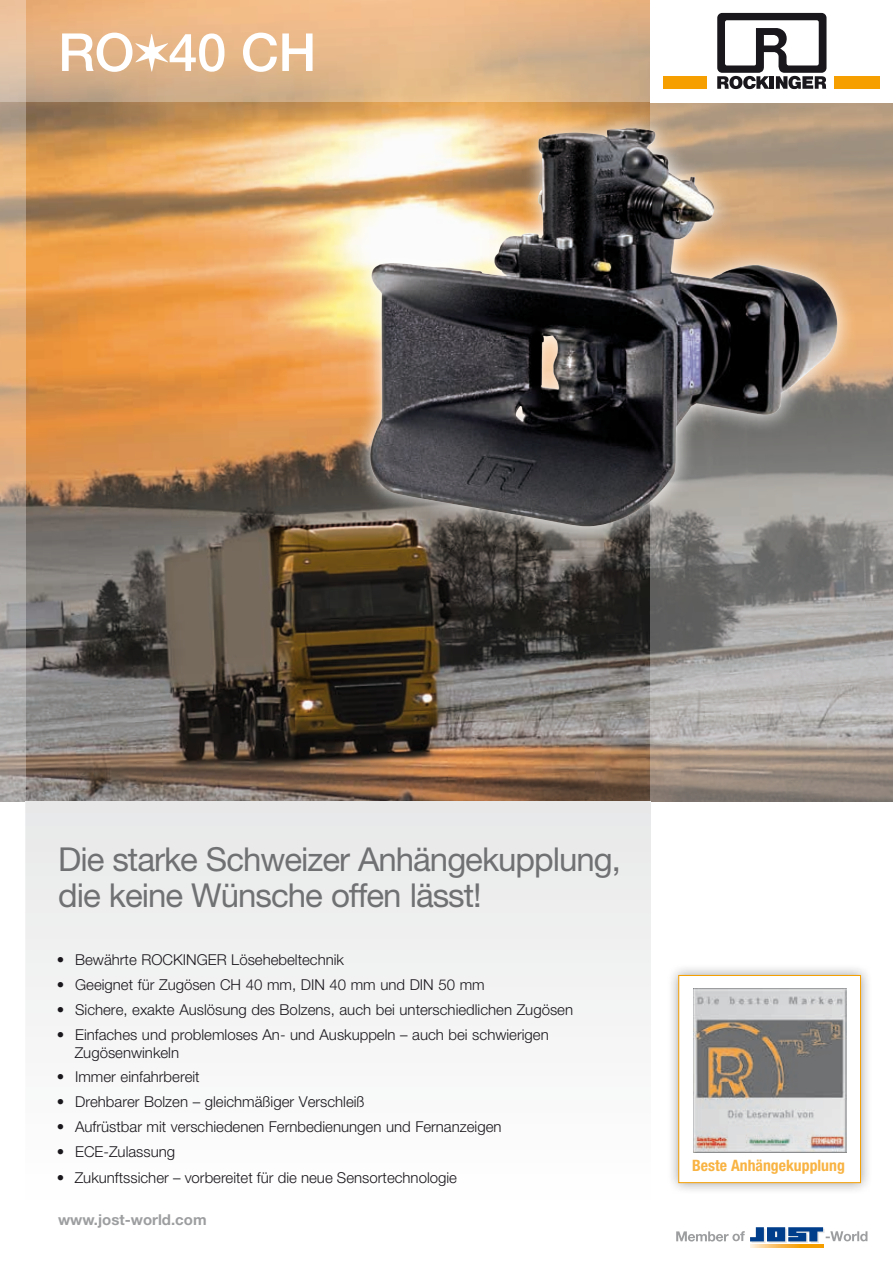
<style>
.page{position:relative;width:893px;height:1263px;background:#fff}
.page>*{position:absolute;margin:0;border:0;box-sizing:border-box;transform-origin:0 0}
.t1{font:500 52.5px "Helvetica Neue LT Pro";color:#fff}
.t2{font:33px/36px "Helvetica Neue LT Pro";letter-spacing:-.03em;color:#707173}
.t3{font:700 condensed 15.75px "Helvetica Neue LT";color:#f8b342}
.t4{font:300 15px/18px "Helvetica Neue LT";color:#1a171c}
.t5{font:300 15px "Helvetica Neue LT Pro";color:#1a171c}
.t6{font:700 15px "Helvetica Neue LT Pro";color:#9d9ea0}
</style>
<div class="page">
<img style="left:26px;top:102px;width:625px;height:699px">
<div style="left:26px;top:801px;width:625px;height:411px;background:#f3f4f4"></div>
<svg style="left:26px;top:0;width:624px;height:102px;background:#e0b487"></svg>
<svg style="left:0;top:0;width:26px;height:963px"></svg>
<svg style="left:651px;top:103px;width:242px;height:699px;background:#a0978e"></svg>
<svg style="left:351px;top:109px;width:505px;height:437px;background:#b29979"></svg>
<img style="left:368px;top:128px;width:469px;height:399px">
<div style="left:663px;top:76px;width:44px;height:13px;background:#f59f00"></div>
<div style="left:835px;top:76px;width:45px;height:13px;background:#f59f00"></div>
<svg style="left:717px;top:13px;width:109px;height:76px"></svg>
<svg style="left:676px;top:1227px;width:191px;height:16px"></svg>
<svg style="left:750px;top:1244px;width:73px;height:4px"></svg>
<div style="left:667px;top:964px;width:205px;height:230px;background:#1a171c;opacity:.4"></div>
<div style="left:678px;top:975px;width:183px;height:208px;background:#fff;border:1px solid #f59f00"></div>
<img style="left:693px;top:988px;width:153px;height:165px">
<h1 class="t1" style="left:58px;top:21px;width:260px">RO✶40 CH</h1>
<h2 class="t2" style="left:58px;top:841px;width:564px">Die starke Schweizer Anhängekupplung, die keine Wünsche offen lässt!</h2>
<p class="t4" style="left:57px;top:950px;width:289px">• Bewährte ROCKINGER Lösehebeltechnik</p>
<p class="t4" style="left:57px;top:975px;width:430px">• Geeignet für Zugösen CH 40 mm, DIN 40 mm und DIN 50 mm</p>
<p class="t4" style="left:57px;top:1000px;width:518px">• Sichere, exakte Auslösung des Bolzens, auch bei unterschiedlichen Zugösen</p>
<p class="t4" style="left:75px;top:1025px;width:476px;text-indent:-18px">• Einfaches und problemloses An- und Auskuppeln – auch bei schwierigen<br>Zugösenwinkeln</p>
<p class="t4" style="left:57px;top:1068px;width:145px">• Immer einfahrbereit</p>
<p class="t4" style="left:57px;top:1092px;width:310px">• Drehbarer Bolzen – gleichmäßiger Verschleiß</p>
<p class="t4" style="left:57px;top:1117px;width:446px">• Aufrüstbar mit verschiedenen Fernbedienungen und Fernanzeigen</p>
<p class="t4" style="left:57px;top:1142px;width:120px">• ECE-Zulassung</p>
<p class="t5" style="left:57px;top:1168px;width:402px">• Zukunftssicher – vorbereitet für die neue Sensortechnologie</p>
<p class="t6" style="left:58px;top:1210px;width:150px">www.jost-world.com</p>
<p class="t3" style="left:692px;top:1156px;width:154px">Beste Anhängekupplung</p>
</div>
